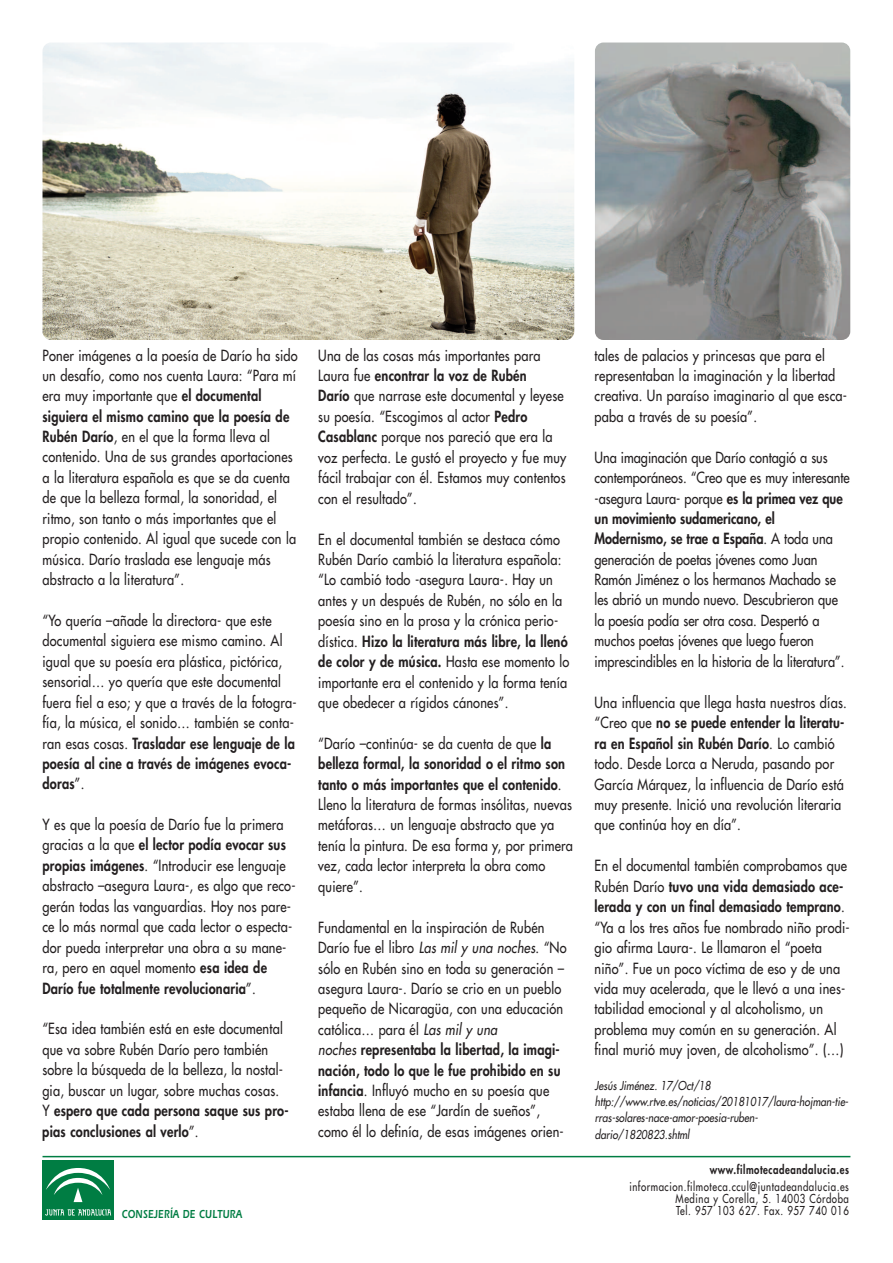
<style>
.page{position:relative;width:893px;height:1263px;background:#fff}
.page>*{position:absolute;margin:0;border:0;box-sizing:border-box;transform-origin:0 0}
.t1{font:15px/20.4px "Futura LT";letter-spacing:.015em;color:#231f20;scale:.85 1}
.t2{font:italic 12px/16.4px "Futura LT";color:#231f20;scale:.85 1}
.t3{font:12px/12px "Futura LT";letter-spacing:.06em;color:#231f20;text-align:right;scale:.8 1}
.t4{font:800 12px "Futura LT";letter-spacing:.06em;color:#231f20;scale:.8 1}
.t5{font:12px "Erie Black Plain";letter-spacing:.03em;color:#007d43;scale:.75 1}
.s1{font-weight:800}
.s2{font-style:italic}
</style>
<div class="page">
<hr style="left:43px;top:1156px;width:807px;height:1px;background:#007d43">
<img style="left:43px;top:43px;width:531px;height:297px;border-radius:9px">
<img style="left:595px;top:43px;width:255px;height:297px;border-radius:9px">
<div style="left:43px;top:1160px;width:71px;height:60px;background:#007d43"></div>
<svg style="left:45px;top:1209px;width:66px;height:6px"></svg>
<svg style="left:46px;top:1168px;width:64px;height:35px"></svg>
<p class="t1" style="left:43px;top:345px;width:302px">Poner imágenes a la poesía de Darío ha sido un desafío, como nos cuenta Laura: “Para mí era muy importante que <span class="s1">el documental siguiera el mismo camino que la poesía de Rubén Darío</span>, en el que la forma lleva al contenido. Una de sus grandes aportaciones a la literatura española es que se da cuenta de que la belleza formal, la sonoridad, el ritmo, son tanto o más importantes que el propio contenido. Al igual que sucede con la música. Darío traslada ese lenguaje más abstracto a la literatura”.</p>
<p class="t1" style="left:43px;top:610px;width:300px">“Yo quería –añade la directora- que este documental siguiera ese mismo camino. Al igual que su poesía era plástica, pictórica, sensorial… yo quería que este documental fuera fiel a eso; y que a través de la fotogra&shy;fía, la música, el sonido… también se conta&shy;ran esas cosas. <span class="s1">Trasladar ese lenguaje de la poesía al cine a través de imágenes evoca&shy;doras</span>”.</p>
<p class="t1" style="left:42px;top:814px;width:299px">Y es que la poesía de Darío fue la primera gracias a la que <span class="s1">el lector podía evocar sus propias imágenes</span>. “Introducir ese lenguaje abstracto –asegura Laura-, es algo que reco&shy;gerán todas las vanguardias. Hoy nos pare&shy;ce lo más normal que cada lector o especta&shy;dor pueda interpretar una obra a su mane&shy;ra, pero en aquel momento <span class="s1">esa idea de Darío fue totalmente revolucionaria</span>”.</p>
<p class="t1" style="left:42px;top:1018px;width:291px">“Esa idea también está en este documental que va sobre Rubén Darío pero también sobre la búsqueda de la belleza, la nostal&shy;gia, buscar un lugar, sobre muchas cosas.<br>Y <span class="s1">espero que cada persona saque sus pro&shy;pias conclusiones al verlo</span>”.</p>
<p class="t1" style="left:318px;top:345px;width:293px">Una de las cosas más importantes para Laura fue <span class="s1">encontrar la voz de Rubén<br>Darío</span> que narrase este documental y leyese su poesía. “Escogimos al actor <span class="s1">Pedro Casablanc</span> porque nos pareció que era la voz perfecta. Le gustó el proyecto y fue muy fácil trabajar con él. Estamos muy contentos con el resultado”.</p>
<p class="t1" style="left:318px;top:529px;width:297px">En el documental también se destaca cómo Rubén Darío cambió la literatura española: “Lo cambió todo -asegura Laura-. Hay un antes y un después de Rubén, no sólo en la poesía sino en la prosa y la crónica perio&shy;dística. <span class="s1">Hizo la literatura más libre, la llenó de color y de música.</span> Hasta ese momento lo importante era el contenido y la forma tenía que obedecer a rígidos cánones”.</p>
<p class="t1" style="left:318px;top:733px;width:301px">“Darío –continúa- se da cuenta de que <span class="s1">la belleza formal, la sonoridad o el ritmo son tanto o más importantes que el contenido</span>.<br>Lleno la literatura de formas insólitas, nuevas metáforas… un lenguaje abstracto que ya tenía la pintura. De esa forma y, por primera vez, cada lector interpreta la obra como quiere”.</p>
<p class="t1" style="left:318px;top:917px;width:294px">Fundamental en la inspiración de Rubén Darío fue el libro <span class="s2">Las mil y una noches</span>. “No sólo en Rubén sino en toda su generación – asegura Laura-. Darío se crio en un pueblo pequeño de Nicaragüa, con una educación católica… para él <span class="s2">Las mil y una<br>noches</span> <span class="s1">representaba la libertad, la imagi&shy;nación, todo lo que le fue prohibido en su infancia</span>. Influyó mucho en su poesía que estaba llena de ese “Jardín de sueños”, como él lo definía, de esas imágenes orien-</p>
<p class="t1" style="left:594px;top:345px;width:299px">tales de palacios y princesas que para el representaban la imaginación y la libertad creativa. Un paraíso imaginario al que esca&shy;paba a través de su poesía”.</p>
<p class="t1" style="left:594px;top:447px;width:302px">Una imaginación que Darío contagió a sus contemporáneos. “Creo que es muy interesante -asegura Laura- porque <span class="s1">es la primea vez que un movimiento sudamericano, el Modernismo, se trae a España</span>. A toda una generación de poetas jóvenes como Juan Ramón Jiménez o los hermanos Machado se les abrió un mundo nuevo. Descubrieron que la poesía podía ser otra cosa. Despertó a muchos poetas jóvenes que luego fueron imprescindibles en la historia de la literatura”.</p>
<p class="t1" style="left:594px;top:692px;width:298px">Una influencia que llega hasta nuestros días. “Creo que <span class="s1">no se puede entender la literatu&shy;ra en Español sin Rubén Darío</span>. Lo cambió todo. Desde Lorca a Neruda, pasando por García Márquez, la influencia de Darío está muy presente. Inició una revolución literaria que continúa hoy en día”.</p>
<p class="t1" style="left:594px;top:855px;width:302px">En el documental también comprobamos que Rubén Darío <span class="s1">tuvo una vida demasiado ace&shy;lerada y con un final demasiado temprano</span>. “Ya a los tres años fue nombrado niño prodi&shy;gio afirma Laura-. Le llamaron el “poeta niño”. Fue un poco víctima de eso y de una vida muy acelerada, que le llevó a una ines&shy;tabilidad emocional y al alcoholismo, un problema muy común en su generación. Al final murió muy joven, de alcoholismo”. (…)</p>
<p class="t2" style="left:595px;top:1077px;width:299px">Jesús Jiménez. 17/Oct/18 http://www.rtve.es/noticias/20181017/laura-hojman-tie&shy;rras-solares-nace-amor-poesia-ruben&shy;dario/1820823.shtml</p>
<p class="t4" style="left:710px;top:1162px;width:176px">www.filmotecadeandalucia.es</p>
<p class="t3" style="left:629px;top:1180px;width:276px">informacion.filmoteca.ccul@juntadeandalucia.es<br>Medina y Corella, 5. 14003 Córdoba</p>
<p class="t5" style="left:122px;top:1206px;width:162px">CONSEJERÍA DE CULTURA</p>
<p class="t3" style="left:676px;top:1204px;width:217px">Tel. 957 103 627. Fax. 957 740 016</p>
</div>
